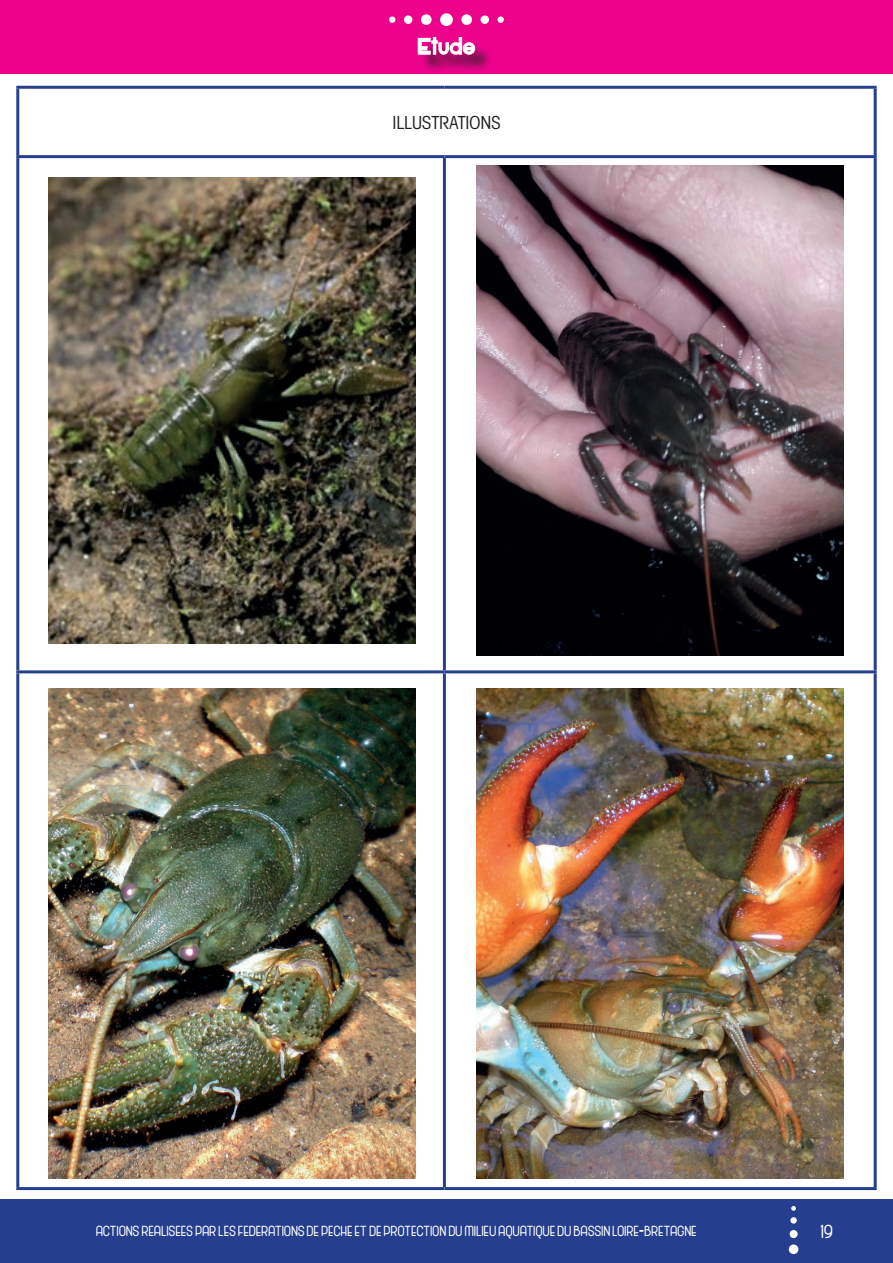
<style>
.page{position:relative;width:893px;height:1263px;background:#fff}
.page>*{position:absolute;margin:0;border:0;box-sizing:border-box;transform-origin:0 0}
.t1{font:21px "Elianto";color:#fff}
.t2{font:19.5px "Cronus Round";color:#fff}
.t3{font:condensed 18px "Avant Garde";color:#231f20}
.t4{font:15px "Cronus Round";color:#fff}
</style>
<div class="page">
<div style="left:0;top:1199px;width:893px;height:64px;background:#253f8e"></div>
<div style="left:789px;top:1244px;width:9px;height:10px;background:#fff;border-radius:50%"></div>
<div style="left:790px;top:1230px;width:8px;height:8px;background:#fff;border-radius:50%"></div>
<div style="left:790px;top:1217px;width:7px;height:6px;background:#fff;border-radius:50%"></div>
<svg style="left:791px;top:1206px;width:5px;height:5px"></svg>
<div style="left:0;top:0;width:893px;height:73px;background:#ed028c"></div>
<div style="left:420px;top:40px;width:73px;height:33px;background:#231f20;opacity:.75"></div>
<svg style="left:417px;top:37px;width:59px;height:19px"></svg>
<div style="left:440px;top:13px;width:13px;height:13px;background:#fff;border-radius:50%"></div>
<div style="left:461px;top:14px;width:11px;height:11px;background:#fff;border-radius:50%"></div>
<div style="left:421px;top:14px;width:11px;height:11px;background:#fff;border-radius:50%"></div>
<div style="left:480px;top:15px;width:9px;height:9px;background:#fff;border-radius:50%"></div>
<div style="left:404px;top:15px;width:8px;height:9px;background:#fff;border-radius:50%"></div>
<div style="left:497px;top:16px;width:7px;height:7px;background:#fff;border-radius:50%"></div>
<div style="left:389px;top:16px;width:6px;height:7px;background:#fff;border-radius:50%"></div>
<hr style="left:16px;top:86px;width:428px;height:3px;background:#253f8e">
<hr style="left:16px;top:89px;width:3px;height:66px;background:#253f8e">
<hr style="left:444px;top:86px;width:433px;height:3px;background:#253f8e">
<hr style="left:874px;top:89px;width:3px;height:66px;background:#253f8e">
<hr style="left:16px;top:155px;width:428px;height:3px;background:#253f8e">
<hr style="left:16px;top:158px;width:3px;height:512px;background:#253f8e">
<hr style="left:444px;top:155px;width:433px;height:3px;background:#253f8e">
<hr style="left:443px;top:158px;width:3px;height:512px;background:#253f8e">
<hr style="left:874px;top:158px;width:3px;height:512px;background:#253f8e">
<hr style="left:16px;top:670px;width:428px;height:3px;background:#253f8e">
<hr style="left:16px;top:673px;width:3px;height:514px;background:#253f8e">
<hr style="left:444px;top:670px;width:433px;height:3px;background:#253f8e">
<hr style="left:443px;top:673px;width:3px;height:514px;background:#253f8e">
<hr style="left:874px;top:673px;width:3px;height:514px;background:#253f8e">
<hr style="left:16px;top:1187px;width:428px;height:3px;background:#253f8e">
<hr style="left:444px;top:1187px;width:433px;height:3px;background:#253f8e">
<img style="left:49px;top:177px;width:367px;height:467px">
<img style="left:476px;top:166px;width:367px;height:489px">
<img style="left:49px;top:689px;width:367px;height:489px">
<img style="left:476px;top:689px;width:367px;height:489px">
<h1 class="t1" style="left:417px;top:34px;width:60px">Etude</h1>
<p class="t3" style="left:392px;top:111px;width:10px">ILLUSTRATIONS</p>
<p class="t4" style="left:96px;top:1222px;width:602px">ACTIONS REALISEES PAR LES FEDERATIONS DE PECHE ET DE PROTECTION DU MILIEU AQUATIQUE DU BASSIN LOIRE-BRETAGNE</p>
<h2 class="t2" style="left:821px;top:1219px;width:15px">19</h2>
</div>
